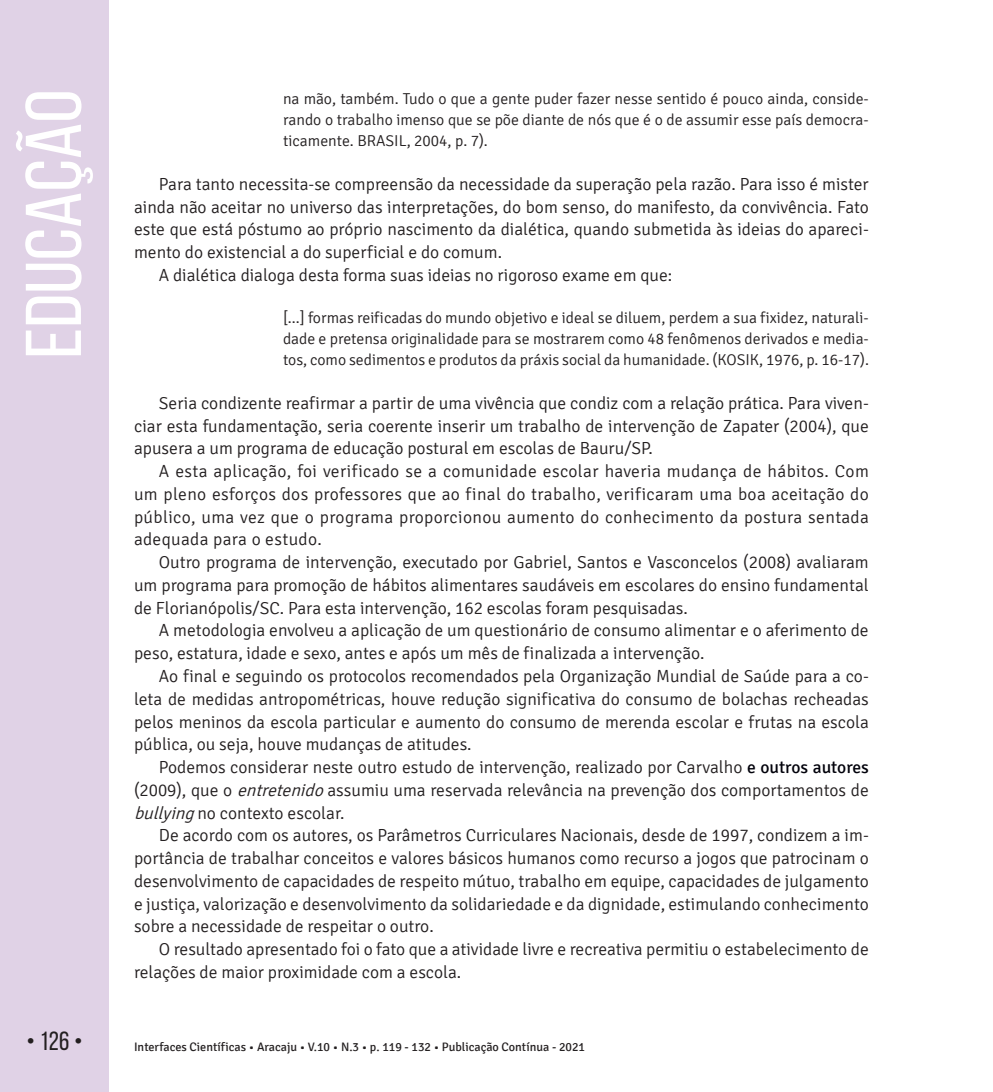
<style>
.page{position:relative;width:993px;height:1092px;background:#fff}
.page>*{position:absolute;margin:0;border:0;box-sizing:border-box;transform-origin:0 0}
.t1{font:78.75px "Bebas Neue";color:#fff;scale:1.09 1}
.t2{font:26.25px "Bebas Neue";color:#231f20}
.TEXTO{font:300 17.5px/22.8px "Signika";color:#231f20;text-align:justify}
.CITAÇÃO{font:300 15.75px/21px "Signika";color:#231f20;text-align:justify}
.t3{font:12.25px "Signika";color:#231f20}
.s1{font-weight:400;color:#00000a}
.s2{font-style:italic}
</style>
<div class="page">
<div style="left:0;top:0;width:109px;height:1091px;background:#e0d2e6"></div>
<h1 class="t1" style="left:11px;top:358px;width:248px;rotate:-90deg">EDUCAÇÃO</h1>
<p class="CITAÇÃO" style="left:283px;top:89px;width:587px">na mão, também. Tudo o que a gente puder fazer nesse sentido é pouco ainda, conside&shy;rando o trabalho imenso que se põe diante de nós que é o de assumir esse país democra&shy;ticamente. BRASIL, 2004, p. 7).</p>
<p class="TEXTO" style="left:134px;top:173px;width:736px;text-indent:25px">Para tanto necessita-se compreensão da necessidade da superação pela razão. Para isso é mister ainda não aceitar no universo das interpretações, do bom senso, do manifesto, da convivência. Fato este que está póstumo ao próprio nascimento da dialética, quando submetida às ideias do apareci&shy;mento do existencial a do superficial e do comum.</p>
<p class="TEXTO" style="left:159px;top:264px;width:515px">A dialética dialoga desta forma suas ideias no rigoroso exame em que:</p>
<p class="CITAÇÃO" style="left:283px;top:307px;width:587px">[...] formas reificadas do mundo objetivo e ideal se diluem, perdem a sua fixidez, naturali&shy;dade e pretensa originalidade para se mostrarem como 48 fenômenos derivados e media&shy;tos, como sedimentos e produtos da práxis social da humanidade. (KOSIK, 1976, p. 16-17).</p>
<p class="TEXTO" style="left:134px;top:392px;width:736px;text-indent:25px">Seria condizente reafirmar a partir de uma vivência que condiz com a relação prática. Para viven&shy;ciar esta fundamentação, seria coerente inserir um trabalho de intervenção de Zapater (2004), que apusera a um programa de educação postural em escolas de Bauru/SP.</p>
<p class="TEXTO" style="left:134px;top:460px;width:736px;text-indent:25px">A esta aplicação, foi verificado se a comunidade escolar haveria mudança de hábitos. Com um pleno esforços dos professores que ao final do trabalho, verificaram uma boa aceitação do público, uma vez que o programa proporcionou aumento do conhecimento da postura sentada adequada para o estudo.</p>
<p class="TEXTO" style="left:134px;top:551px;width:736px;text-indent:25px">Outro programa de intervenção, executado por Gabriel, Santos e Vasconcelos (2008) avaliaram um programa para promoção de hábitos alimentares saudáveis em escolares do ensino fundamental de Florianópolis/SC. Para esta intervenção, 162 escolas foram pesquisadas.</p>
<p class="TEXTO" style="left:134px;top:619px;width:736px;text-indent:25px">A metodologia envolveu a aplicação de um questionário de consumo alimentar e o aferimento de peso, estatura, idade e sexo, antes e após um mês de finalizada a intervenção.</p>
<p class="TEXTO" style="left:134px;top:665px;width:736px;text-indent:25px">Ao final e seguindo os protocolos recomendados pela Organização Mundial de Saúde para a co&shy;leta de medidas antropométricas, houve redução significativa do consumo de bolachas recheadas pelos meninos da escola particular e aumento do consumo de merenda escolar e frutas na escola pública, ou seja, houve mudanças de atitudes.</p>
<p class="TEXTO" style="left:134px;top:756px;width:736px;text-indent:25px">Podemos considerar neste outro estudo de intervenção, realizado por Carvalho <span class="s1">e outros autores </span>(2009), que o <span class="s2">entretenido</span>assumiu uma reservada relevância na prevenção dos comportamentos de <span class="s2">bullying</span>no contexto escolar.</p>
<p class="TEXTO" style="left:134px;top:824px;width:736px;text-indent:25px">De acordo com os autores, os Parâmetros Curriculares Nacionais, desde de 1997, condizem a im&shy;portância de trabalhar conceitos e valores básicos humanos como recurso a jogos que patrocinam o desenvolvimento de capacidades de respeito mútuo, trabalho em equipe, capacidades de julgamento e justiça, valorização e desenvolvimento da solidariedade e da dignidade, estimulando conhecimento sobre a necessidade de respeitar o outro.</p>
<p class="TEXTO" style="left:134px;top:938px;width:736px;text-indent:25px">O resultado apresentado foi o fato que a atividade livre e recreativa permitiu o estabelecimento de relações de maior proximidade com a escola.</p>
<h2 class="t2" style="left:26px;top:1026px;width:58px">• 126 •</h2>
<p class="t3" style="left:134px;top:1040px;width:452px">Interfaces Científicas • Aracaju • V.10 • N.3 • p. 119 - 132 • Publicação Contínua - 2021</p>
</div>
